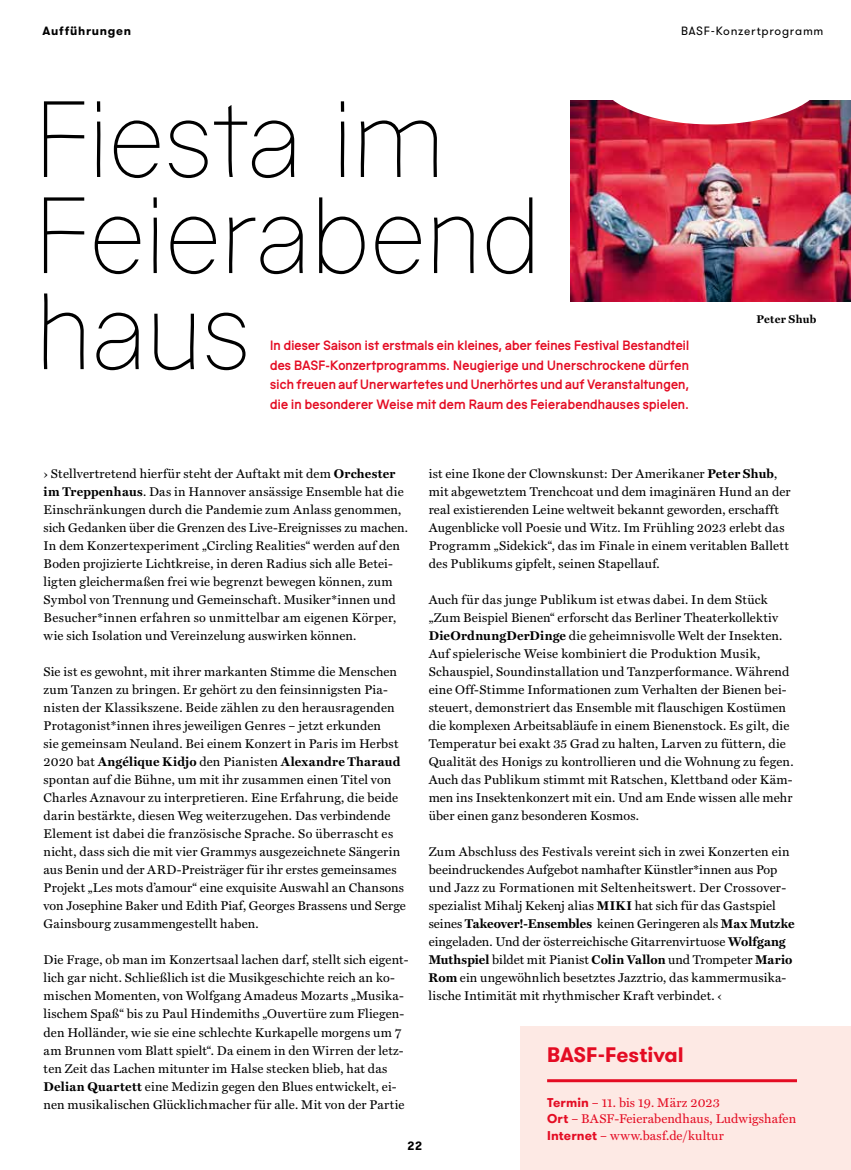
<style>
.page{position:relative;width:851px;height:1170px;background:#fff}
.page>*{position:absolute;margin:0;border:0;box-sizing:border-box;transform-origin:0 0}
.t1{font:100 108px/96px "Trans Sans Premium";letter-spacing:-.01em;color:#000}
.t2{font:700 21px "GT Walsheim";letter-spacing:-.005em;color:#e40c23}
.t3{font:600 13.5px/19.5px "Trans Sans Premium";letter-spacing:.02em;color:#e40c23;text-align:justify}
.t4{font:12.75px/18px "Miller Text";letter-spacing:.015em;color:#000}
.t5{font:12.75px/16.5px "Miller Text";letter-spacing:.01em;color:#e40c23}
.t6{font:12px "GT Walsheim";letter-spacing:.06em;color:#000}
.t7{font:700 12px "GT Walsheim";letter-spacing:.065em;color:#000}
.t8{font:700 11.25px "Miller Text";letter-spacing:.02em;color:#000}
.s1{font-weight:700}
.s2{font-family:"GT Walsheim";font-weight:700}
</style>
<div class="page">
<div style="left:520px;top:1026px;width:330px;height:143px;background:#fde9e4"></div>
<hr style="left:547px;top:1079px;width:249px;height:3px;background:#e40c23">
<img style="left:570px;top:100px;width:280px;height:202px">
<div style="left:598px;top:29px;width:226px;height:95px;background:#fff;border-radius:50%"></div>
<p class="t7" style="left:43px;top:22px;width:90px">Aufführungen</p>
<p class="t6" style="left:681px;top:23px;width:144px">BASF-Konzertprogramm</p>
<h1 class="t1" style="left:34px;top:82px;width:509px">Fiesta im<br>Feierabend haus</h1>
<p class="t3" style="left:270px;top:334px;width:420px">In dieser Saison ist erstmals ein kleines, aber feines Festival Bestandteil des BASF-Konzertprogramms. Neugierige und Unerschrockene dürfen sich freuen auf Unerwartetes und Unerhörtes und auf Veranstaltungen, die in besonderer Weise mit dem Raum des Feierabendhauses spielen.</p>
<p class="t8" style="left:756px;top:313px;width:61px">Peter Shub</p>
<p class="t4" style="left:44px;top:465px;width:366px">› Stellvertretend hierfür steht der Auftakt mit dem <span class="s1">Orchester im Treppenhaus</span>. Das in Hannover ansässige Ensemble hat die Einschränkungen durch die Pandemie zum Anlass genommen, sich Gedanken über die Grenzen des Live-Ereignisses zu machen.<br>In dem Konzertexperiment „Circling Realities“ werden auf den Boden projizierte Lichtkreise, in deren Radius sich alle Betei&shy;ligten gleichermaßen frei wie begrenzt bewegen können, zum Symbol von Trennung und Gemeinschaft. Musiker*innen und Besucher*innen erfahren so unmittelbar am eigenen Körper, wie sich Isolation und Vereinzelung auswirken können.</p>
<p class="t4" style="left:44px;top:663px;width:364px">Sie ist es gewohnt, mit ihrer markanten Stimme die Menschen zum Tanzen zu bringen. Er gehört zu den feinsinnigsten Pia&shy;nisten der Klassikszene. Beide zählen zu den herausragenden Protagonist*innen ihres jeweiligen Genres – jetzt erkunden<br>sie gemeinsam Neuland. Bei einem Konzert in Paris im Herbst 2020 bat <span class="s1">Angélique Kidjo</span> den Pianisten <span class="s1">Alexandre Tharaud </span>spontan auf die Bühne, um mit ihr zusammen einen Titel von Charles Aznavour zu interpretieren. Eine Erfahrung, die beide darin bestärkte, diesen Weg weiterzugehen. Das verbindende Element ist dabei die französische Sprache. So überrascht es nicht, dass sich die mit vier Grammys ausgezeichnete Sängerin aus Benin und der ARD-Preisträger für ihr erstes gemeinsames Projekt „Les mots d’amour“ eine exquisite Auswahl an Chansons von Josephine Baker und Edith Piaf, Georges Brassens und Serge Gainsbourg zusammengestellt haben.</p>
<p class="t4" style="left:44px;top:951px;width:365px">Die Frage, ob man im Konzertsaal lachen darf, stellt sich eigent&shy;lich gar nicht. Schließlich ist die Musikgeschichte reich an ko&shy;mischen Momenten, von Wolfgang Amadeus Mozarts „Musika&shy;lischem Spaß“ bis zu Paul Hindemiths „Ouvertüre zum Fliegen&shy;den Holländer, wie sie eine schlechte Kurkapelle morgens um 7 am Brunnen vom Blatt spielt“. Da einem in den Wirren der letz&shy;ten Zeit das Lachen mitunter im Halse stecken blieb, hat das <span class="s1">Delian Quartett</span> eine Medizin gegen den Blues entwickelt, ei&shy;nen musikalischen Glücklichmacher für alle. Mit von der Partie</p>
<p class="t4" style="left:428px;top:465px;width:363px">ist eine Ikone der Clownskunst: Der Amerikaner <span class="s1">Peter Shub</span>, mit abgewetztem Trenchcoat und dem imaginären Hund an der real existierenden Leine weltweit bekannt geworden, erschafft Augenblicke voll Poesie und Witz. Im Frühling 2023 erlebt das Programm „Sidekick“, das im Finale in einem veritablen Ballett des Publikums gipfelt, seinen Stapellauf.</p>
<p class="t4" style="left:428px;top:591px;width:366px">Auch für das junge Publikum ist etwas dabei. In dem Stück „Zum Beispiel Bienen“ erforscht das Berliner Theaterkollektiv <span class="s1">DieOrdnungDerDinge</span> die geheimnisvolle Welt der Insekten.<br>Auf spielerische Weise kombiniert die Produktion Musik, Schauspiel, Soundinstallation und Tanzperformance. Während eine Off-Stimme Informationen zum Verhalten der Bienen bei&shy;steuert, demonstriert das Ensemble mit flauschigen Kostümen die komplexen Arbeitsabläufe in einem Bienenstock. Es gilt, die Temperatur bei exakt 35 Grad zu halten, Larven zu füttern, die Qualität des Honigs zu kontrollieren und die Wohnung zu fegen.<br>Auch das Publikum stimmt mit Ratschen, Klettband oder Käm&shy;men ins Insektenkonzert mit ein. Und am Ende wissen alle mehr über einen ganz besonderen Kosmos.</p>
<p class="t4" style="left:428px;top:843px;width:367px">Zum Abschluss des Festivals vereint sich in zwei Konzerten ein beeindruckendes Aufgebot namhafter Künstler*innen aus Pop und Jazz zu Formationen mit Seltenheitswert. Der Crossover&shy;spezialist Mihalj Kekenj alias <span class="s1">MIKI</span> hat sich für das Gastspiel seines <span class="s1">Takeover!-Ensembles</span> keinen Geringeren als <span class="s1">Max Mutzke </span>eingeladen. Und der österreichische Gitarrenvirtuose <span class="s1">Wolfgang Muthspiel</span> bildet mit Pianist <span class="s1">Colin Vallon</span> und Trompeter <span class="s1">Mario Rom</span> ein ungewöhnlich besetztes Jazztrio, das kammermusika&shy;lische Intimität mit rhythmischer Kraft verbindet. ‹</p>
<h2 class="t2" style="left:547px;top:1040px;width:138px">BASF-Festival</h2>
<p class="t5" style="left:547px;top:1094px;width:250px"><span class="s2">Termin</span> – 11. bis 19. März 2023<br><span class="s2">Ort</span> – BASF-Feierabendhaus, Ludwigshafen<br><span class="s2">Internet</span> – www.basf.de/kultur</p>
<p class="t7" style="left:407px;top:1137px;width:16px">22</p>
</div>
